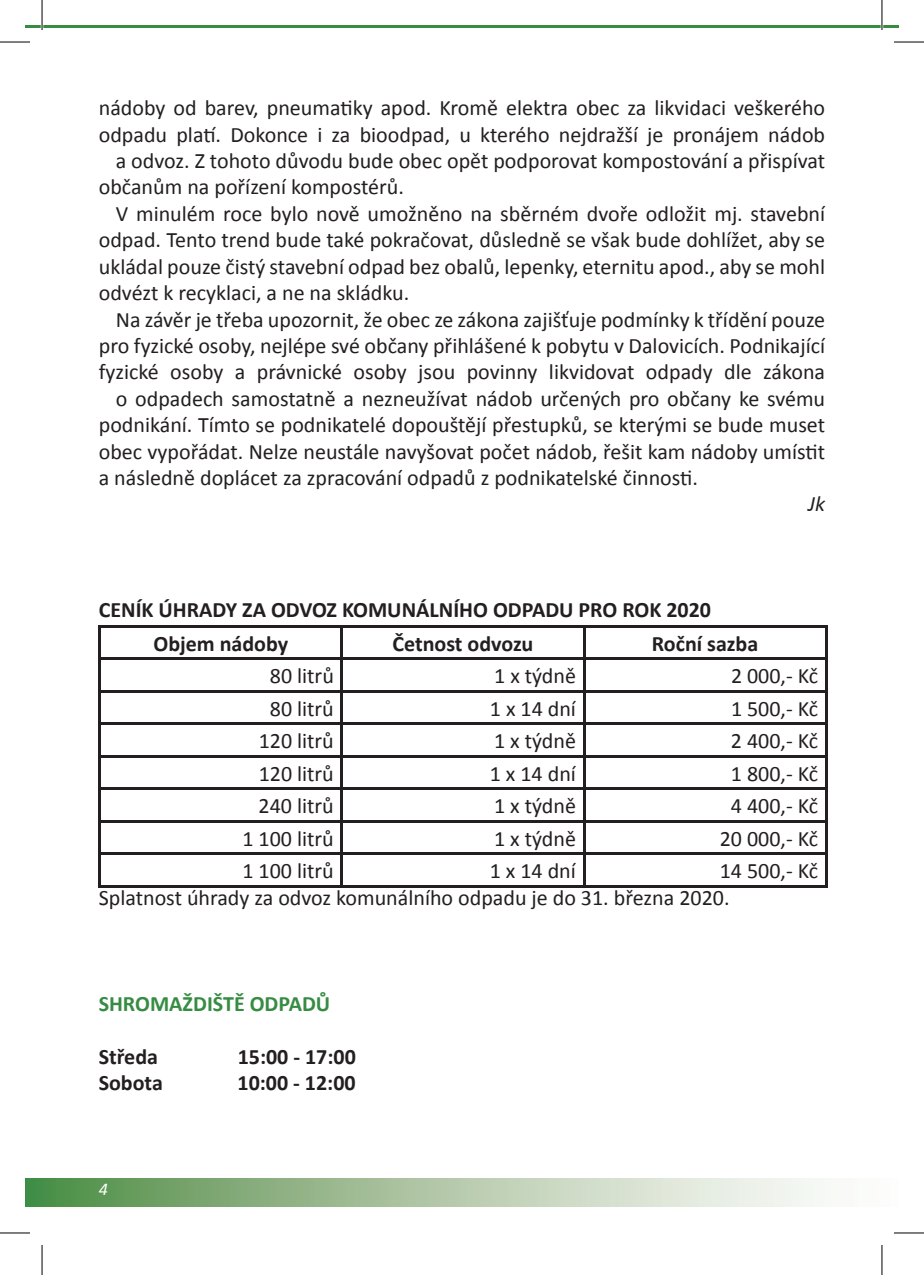
<style>
.page{position:relative;width:924px;height:1275px;background:#fff}
.page>*{position:absolute;margin:0;border:0;box-sizing:border-box;transform-origin:0 0}
.t1{font:22px/27.4px "Calibri";color:#231f20}
.t2{font:700 22px/33.4px "Calibri";color:#231f20}
.t3{font:700 22px "Calibri";color:#368c43}
.t4{font:italic 22px "Calibri";color:#231f20}
.t5{font:italic 18px "Calibri";color:#fff}
</style>
<div class="page">
<hr style="left:25px;top:25px;width:873px;height:2px;background:#368c43">
<div style="left:25px;top:1178px;width:873px;height:29px;background:linear-gradient(to right,#538e49,#fff)"></div>
<hr style="left:99px;top:625px;width:243px;height:2px;background:#231f20">
<hr style="left:99px;top:627px;width:2px;height:30px;background:#231f20">
<hr style="left:342px;top:625px;width:241px;height:2px;background:#231f20">
<hr style="left:341px;top:627px;width:2px;height:30px;background:#231f20">
<hr style="left:583px;top:625px;width:243px;height:2px;background:#231f20">
<hr style="left:582px;top:627px;width:2px;height:30px;background:#231f20">
<hr style="left:824px;top:627px;width:2px;height:30px;background:#231f20">
<hr style="left:99px;top:657px;width:243px;height:2px;background:#231f20">
<hr style="left:99px;top:659px;width:2px;height:31px;background:#231f20">
<hr style="left:342px;top:657px;width:241px;height:2px;background:#231f20">
<hr style="left:341px;top:659px;width:2px;height:31px;background:#231f20">
<hr style="left:583px;top:657px;width:243px;height:2px;background:#231f20">
<hr style="left:582px;top:659px;width:2px;height:31px;background:#231f20">
<hr style="left:824px;top:659px;width:2px;height:31px;background:#231f20">
<hr style="left:99px;top:690px;width:243px;height:2px;background:#231f20">
<hr style="left:99px;top:692px;width:2px;height:30px;background:#231f20">
<hr style="left:342px;top:690px;width:241px;height:2px;background:#231f20">
<hr style="left:341px;top:692px;width:2px;height:30px;background:#231f20">
<hr style="left:583px;top:690px;width:243px;height:2px;background:#231f20">
<hr style="left:582px;top:692px;width:2px;height:30px;background:#231f20">
<hr style="left:824px;top:692px;width:2px;height:30px;background:#231f20">
<hr style="left:99px;top:722px;width:243px;height:2px;background:#231f20">
<hr style="left:99px;top:724px;width:2px;height:31px;background:#231f20">
<hr style="left:342px;top:722px;width:241px;height:2px;background:#231f20">
<hr style="left:341px;top:724px;width:2px;height:31px;background:#231f20">
<hr style="left:583px;top:722px;width:243px;height:2px;background:#231f20">
<hr style="left:582px;top:724px;width:2px;height:31px;background:#231f20">
<hr style="left:824px;top:724px;width:2px;height:31px;background:#231f20">
<hr style="left:99px;top:755px;width:243px;height:2px;background:#231f20">
<hr style="left:99px;top:757px;width:2px;height:30px;background:#231f20">
<hr style="left:342px;top:755px;width:241px;height:2px;background:#231f20">
<hr style="left:341px;top:757px;width:2px;height:30px;background:#231f20">
<hr style="left:583px;top:755px;width:243px;height:2px;background:#231f20">
<hr style="left:582px;top:757px;width:2px;height:30px;background:#231f20">
<hr style="left:824px;top:757px;width:2px;height:30px;background:#231f20">
<hr style="left:99px;top:787px;width:243px;height:2px;background:#231f20">
<hr style="left:99px;top:789px;width:2px;height:31px;background:#231f20">
<hr style="left:342px;top:787px;width:241px;height:2px;background:#231f20">
<hr style="left:341px;top:789px;width:2px;height:31px;background:#231f20">
<hr style="left:583px;top:787px;width:243px;height:2px;background:#231f20">
<hr style="left:582px;top:789px;width:2px;height:31px;background:#231f20">
<hr style="left:824px;top:789px;width:2px;height:31px;background:#231f20">
<hr style="left:99px;top:820px;width:243px;height:2px;background:#231f20">
<hr style="left:99px;top:822px;width:2px;height:30px;background:#231f20">
<hr style="left:342px;top:820px;width:241px;height:2px;background:#231f20">
<hr style="left:341px;top:822px;width:2px;height:30px;background:#231f20">
<hr style="left:583px;top:820px;width:243px;height:2px;background:#231f20">
<hr style="left:582px;top:822px;width:2px;height:30px;background:#231f20">
<hr style="left:824px;top:822px;width:2px;height:30px;background:#231f20">
<hr style="left:99px;top:852px;width:243px;height:2px;background:#231f20">
<hr style="left:99px;top:854px;width:2px;height:31px;background:#231f20">
<hr style="left:342px;top:852px;width:241px;height:2px;background:#231f20">
<hr style="left:341px;top:854px;width:2px;height:31px;background:#231f20">
<hr style="left:583px;top:852px;width:243px;height:2px;background:#231f20">
<hr style="left:582px;top:854px;width:2px;height:31px;background:#231f20">
<hr style="left:824px;top:854px;width:2px;height:31px;background:#231f20">
<hr style="left:99px;top:885px;width:243px;height:2px;background:#231f20">
<hr style="left:342px;top:885px;width:241px;height:2px;background:#231f20">
<hr style="left:583px;top:885px;width:243px;height:2px;background:#231f20">
<hr style="left:41px;top:0;width:2px;height:30px;background:#fff">
<hr style="left:880px;top:0;width:2px;height:30px;background:#fff">
<hr style="left:0;top:42px;width:30px;height:1px;background:#000">
<hr style="left:893px;top:42px;width:30px;height:1px;background:#000">
<hr style="left:0;top:1232px;width:30px;height:1px;background:#000">
<hr style="left:893px;top:1232px;width:30px;height:1px;background:#000">
<hr style="left:42px;top:0;width:1px;height:30px;background:#000">
<hr style="left:42px;top:1245px;width:1px;height:30px;background:#000">
<hr style="left:881px;top:0;width:1px;height:30px;background:#000">
<hr style="left:881px;top:1245px;width:1px;height:30px;background:#000">
<p class="t1" style="left:99px;top:94px;width:727px">nádoby od barev, pneumatiky apod. Kromě elektra obec za likvidaci veškerého</p>
<p class="t1" style="left:99px;top:121px;width:727px">odpadu platí. Dokonce i za bioodpad, u kterého nejdražší je pronájem nádob</p>
<p class="t1" style="left:116px;top:147px;width:710px">a odvoz. Z tohoto důvodu bude obec opět podporovat kompostování a přispívat</p>
<p class="t1" style="left:99px;top:173px;width:306px">občanům na pořízení kompostérů.</p>
<p class="t1" style="left:116px;top:200px;width:710px">V minulém roce bylo nově umožněno na sběrném dvoře odložit mj. stavební</p>
<p class="t1" style="left:99px;top:226px;width:727px">odpad. Tento trend bude také pokračovat, důsledně se však bude dohlížet, aby se</p>
<p class="t1" style="left:99px;top:253px;width:727px">ukládal pouze čistý stavební odpad bez obalů, lepenky, eternitu apod., aby se mohl</p>
<p class="t1" style="left:99px;top:279px;width:312px">odvézt k recyklaci, a ne na skládku.</p>
<p class="t1" style="left:116px;top:305px;width:710px">Na závěr je třeba upozornit, že obec ze zákona zajišťuje podmínky k třídění pouze</p>
<p class="t1" style="left:99px;top:332px;width:727px">pro fyzické osoby, nejlépe své občany přihlášené k pobytu v Dalovicích. Podnikající</p>
<p class="t1" style="left:99px;top:358px;width:727px">fyzické osoby a právnické osoby jsou povinny likvidovat odpady dle zákona</p>
<p class="t1" style="left:116px;top:385px;width:710px">o odpadech samostatně a nezneužívat nádob určených pro občany ke svému</p>
<p class="t1" style="left:99px;top:411px;width:727px">podnikání. Tímto se podnikatelé dopouštějí přestupků, se kterými se bude muset</p>
<p class="t1" style="left:99px;top:437px;width:727px">obec vypořádat. Nelze neustále navyšovat počet nádob, řešit kam nádoby umístit</p>
<p class="t1" style="left:99px;top:464px;width:600px">a následně doplácet za zpracování odpadů z podnikatelské činnosti.</p>
<p class="t4" style="left:807px;top:489px;width:19px">Jk</p>
<p class="t2" style="left:153px;top:593px;width:559px;text-indent:-55px">CENÍK ÚHRADY ZA ODVOZ KOMUNÁLNÍHO ODPADU PRO ROK 2020<br>Objem nádoby</p>
<p class="t2" style="left:392px;top:626px;width:142px">Četnost odvozu</p>
<p class="t2" style="left:651px;top:626px;width:108px">Roční sazba</p>
<p class="t1" style="left:270px;top:662px;width:65px">80 litrů</p>
<p class="t1" style="left:494px;top:662px;width:83px">1 x týdně</p>
<p class="t1" style="left:730px;top:662px;width:89px">2 000,- Kč</p>
<p class="t1" style="left:270px;top:694px;width:65px">80 litrů</p>
<p class="t1" style="left:489px;top:694px;width:88px">1 x 14 dní</p>
<p class="t1" style="left:730px;top:694px;width:89px">1 500,- Kč</p>
<p class="t1" style="left:258px;top:727px;width:77px">120 litrů</p>
<p class="t1" style="left:494px;top:727px;width:83px">1 x týdně</p>
<p class="t1" style="left:730px;top:727px;width:89px">2 400,- Kč</p>
<p class="t1" style="left:258px;top:759px;width:77px">120 litrů</p>
<p class="t1" style="left:489px;top:759px;width:88px">1 x 14 dní</p>
<p class="t1" style="left:730px;top:759px;width:89px">1 800,- Kč</p>
<p class="t1" style="left:258px;top:792px;width:77px">240 litrů</p>
<p class="t1" style="left:494px;top:792px;width:83px">1 x týdně</p>
<p class="t1" style="left:730px;top:792px;width:89px">4 400,- Kč</p>
<p class="t1" style="left:242px;top:824px;width:93px">1 100 litrů</p>
<p class="t1" style="left:494px;top:824px;width:83px">1 x týdně</p>
<p class="t1" style="left:719px;top:824px;width:100px">20 000,- Kč</p>
<p class="t1" style="left:242px;top:857px;width:93px">1 100 litrů</p>
<p class="t1" style="left:489px;top:857px;width:88px">1 x 14 dní</p>
<p class="t1" style="left:99px;top:857px;width:720px;text-indent:620px">14 500,- Kč<br>Splatnost úhrady za odvoz komunálního odpadu je do 31. března 2020.</p>
<p class="t3" style="left:99px;top:989px;width:233px">SHROMAŽDIŠTĚ ODPADŮ</p>
<p class="t2" style="left:99px;top:1040px;width:61px">Středa</p>
<p class="t2" style="left:237px;top:1040px;width:120px">15:00 - 17:00</p>
<p class="t2" style="left:99px;top:1066px;width:66px">Sobota</p>
<p class="t2" style="left:237px;top:1066px;width:120px">10:00 - 12:00</p>
<p class="t5" style="left:99px;top:1177px;width:11px">4</p>
</div>
